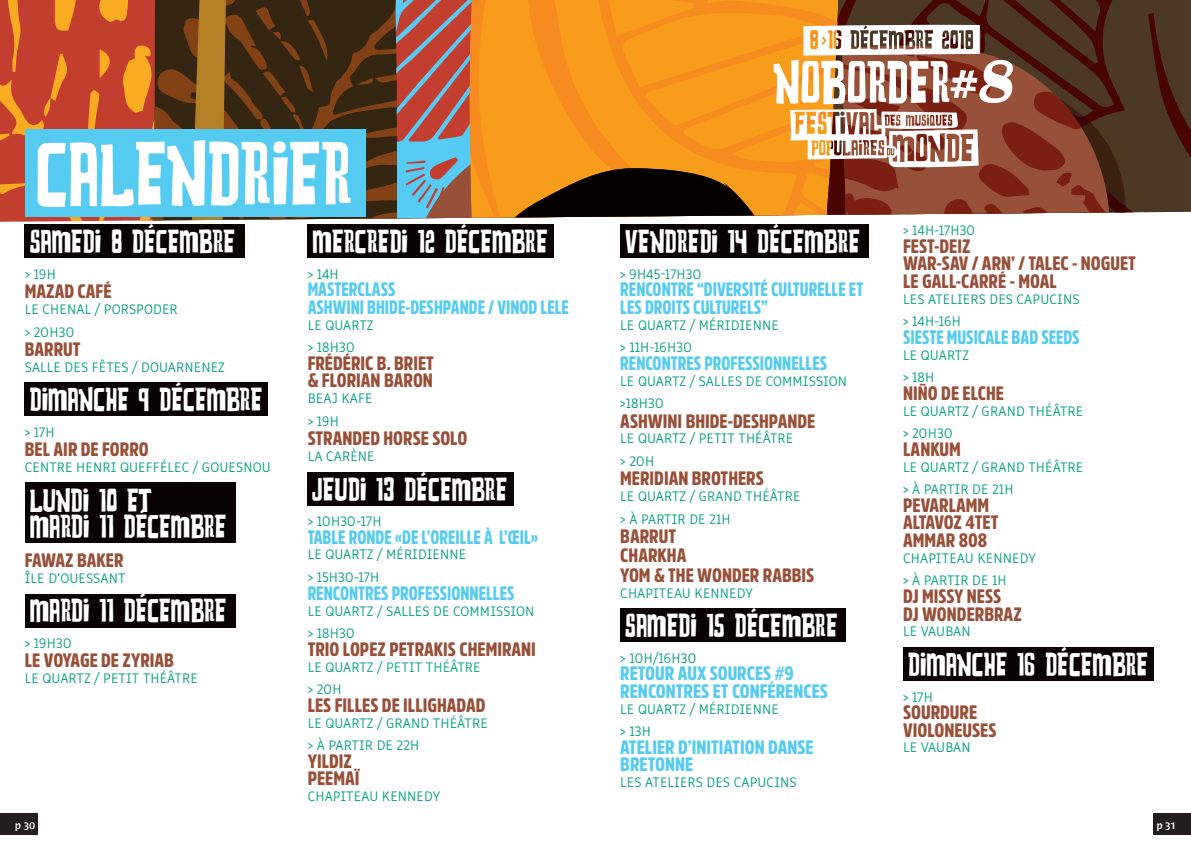
<style>
.page{position:relative;width:1191px;height:844px;background:#fff}
.page>*{position:absolute;margin:0;border:0;box-sizing:border-box;transform-origin:0 0}
.t1{font:81.9px "Changing";color:#fff}
.t2{font:29.75px/26.2px "Changing";color:#fff}
.t3{font:900 19.25px/17.5px "Amsi Pro Cond";color:#985038}
.t4{font:900 19.25px/17.5px "Amsi Pro Cond";color:#55cbf2;scale:.91 1}
.t5{font:900 19.25px/17.5px "Amsi Pro Cond";color:#55cbf2}
.t6{font:300 14px/22.8px "Respublika FY";letter-spacing:.01em;color:#009f85}
.t7{font:600 10.5px "Costa Pro";color:#fff}
</style>
<div class="page">
<div style="left:1109px;top:0;width:82px;height:46px;background:#4b3926"></div>
<svg style="left:1170px;top:46px;width:21px;height:166px;background:#4a2f1f"></svg>
<svg style="left:329px;top:0;width:27px;height:43px"></svg>
<svg style="left:0;top:0;width:329px;height:222px;background:#af4b28"></svg>
<svg style="left:131px;top:43px;width:1039px;height:179px;background:#624122"></svg>
<div style="left:903px;top:647px;width:250px;height:33px;background:#080302"></div>
<div style="left:25px;top:224px;width:220px;height:34px;background:#080302"></div>
<div style="left:25px;top:382px;width:243px;height:34px;background:#080302"></div>
<div style="left:25px;top:482px;width:210px;height:60px;background:#080302"></div>
<div style="left:25px;top:593px;width:210px;height:34px;background:#080302"></div>
<div style="left:308px;top:224px;width:246px;height:34px;background:#080302"></div>
<div style="left:308px;top:471px;width:206px;height:34px;background:#080302"></div>
<div style="left:620px;top:224px;width:248px;height:34px;background:#080302"></div>
<div style="left:620px;top:608px;width:225px;height:34px;background:#080302"></div>
<div style="left:25px;top:129px;width:340px;height:88px;background:#55cbf2"></div>
<svg style="left:356px;top:0;width:753px;height:222px;background:#b37740"></svg>
<div style="left:1153px;top:812px;width:38px;height:21px;background:#231f20"></div>
<div style="left:0;top:812px;width:38px;height:21px;background:#231f20"></div>
<h1 class="t1" style="left:36px;top:126px;width:318px">CALENDRIER</h1>
<h2 class="t2" style="left:30px;top:229px;width:207px">SAMEDI 8 DÉCEMBRE</h2>
<p class="t6" style="left:25px;top:263px;width:33px">&gt; 19H</p>
<h3 class="t3" style="left:25px;top:282px;width:88px">MAZAD CAFÉ</h3>
<p class="t6" style="left:25px;top:298px;width:154px">LE CHENAL / PORSPODER &gt; 20H30</p>
<h3 class="t3" style="left:25px;top:339px;width:57px">BARRUT</h3>
<p class="t6" style="left:25px;top:356px;width:201px">SALLE DES FÊTES / DOUARNENEZ</p>
<h2 class="t2" style="left:30px;top:387px;width:234px">DIMANCHE 9 DÉCEMBRE</h2>
<p class="t6" style="left:25px;top:421px;width:31px">&gt; 17H</p>
<h3 class="t3" style="left:25px;top:440px;width:125px">BEL AIR DE FORRO</h3>
<p class="t6" style="left:25px;top:456px;width:247px">CENTRE HENRI QUEFFÉLEC / GOUESNOU</p>
<h2 class="t2" style="left:30px;top:487px;width:198px">LUNDI 10 ET<br>MARDI 11 DÉCEMBRE</h2>
<h3 class="t3" style="left:25px;top:550px;width:100px">FAWAZ BAKER</h3>
<p class="t6" style="left:25px;top:567px;width:102px">ÎLE D’OUESSANT</p>
<h2 class="t2" style="left:30px;top:598px;width:198px">MARDI 11 DÉCEMBRE</h2>
<p class="t6" style="left:25px;top:632px;width:49px">&gt; 19H30</p>
<h3 class="t3" style="left:25px;top:651px;width:151px">LE VOYAGE DE ZYRIAB</h3>
<p class="t6" style="left:25px;top:667px;width:174px">LE QUARTZ / PETIT THÉÂTRE</p>
<h2 class="t2" style="left:313px;top:229px;width:237px">MERCREDI 12 DÉCEMBRE</h2>
<p class="t6" style="left:308px;top:263px;width:32px">&gt; 14H</p>
<h3 class="t4" style="left:308px;top:280px;width:289px">MASTERCLASS<br>ASHWINI BHIDE-DESHPANDE / VINOD LELE</h3>
<p class="t6" style="left:308px;top:314px;width:67px">LE QUARTZ &gt; 18H30</p>
<h3 class="t3" style="left:308px;top:353px;width:128px">FRÉDÉRIC B. BRIET &amp; FLORIAN BARON</h3>
<p class="t6" style="left:308px;top:387px;width:66px">BEAJ KAFE &gt; 19H</p>
<h3 class="t3" style="left:308px;top:429px;width:161px">STRANDED HORSE SOLO</h3>
<p class="t6" style="left:308px;top:445px;width:68px">LA CARÈNE</p>
<h2 class="t2" style="left:313px;top:476px;width:196px">JEUDI 13 DÉCEMBRE</h2>
<p class="t6" style="left:308px;top:510px;width:75px">&gt; 10H30-17H</p>
<h3 class="t4" style="left:308px;top:527px;width:255px">TABLE RONDE « DE L’OREILLE À L’ŒIL »</h3>
<p class="t6" style="left:308px;top:543px;width:160px">LE QUARTZ / MÉRIDIENNE &gt; 15H30-17H</p>
<h3 class="t4" style="left:308px;top:583px;width:229px">RENCONTRES PROFESSIONNELLES</h3>
<p class="t6" style="left:308px;top:599px;width:228px">LE QUARTZ / SALLES DE COMMISSION &gt; 18H30</p>
<h3 class="t3" style="left:308px;top:639px;width:230px">TRIO LOPEZ PETRAKIS CHEMIRANI</h3>
<p class="t6" style="left:308px;top:655px;width:174px">LE QUARTZ / PETIT THÉÂTRE &gt; 20H</p>
<h3 class="t3" style="left:308px;top:695px;width:179px">LES FILLES DE ILLIGHADAD</h3>
<p class="t6" style="left:308px;top:711px;width:182px">LE QUARTZ / GRAND THÉÂTRE &gt; À PARTIR DE 22H</p>
<h3 class="t3" style="left:308px;top:751px;width:53px">YILDIZ<br>PEEMAÏ</h3>
<p class="t6" style="left:308px;top:785px;width:134px">CHAPITEAU KENNEDY</p>
<h2 class="t2" style="left:625px;top:229px;width:236px">VENDREDI 14 DÉCEMBRE</h2>
<p class="t6" style="left:620px;top:263px;width:83px">&gt; 9H45-17H30</p>
<h3 class="t4" style="left:620px;top:280px;width:269px">RENCONTRE “DIVERSITÉ CULTURELLE ET<br>LES DROITS CULTURELS ”</h3>
<p class="t6" style="left:620px;top:314px;width:160px">LE QUARTZ / MÉRIDIENNE &gt; 11H-16H30</p>
<h3 class="t4" style="left:620px;top:353px;width:229px">RENCONTRES PROFESSIONNELLES</h3>
<p class="t6" style="left:620px;top:370px;width:228px">LE QUARTZ / SALLES DE COMMISSION &gt;18H30</p>
<h3 class="t3" style="left:620px;top:411px;width:196px">ASHWINI BHIDE-DESHPANDE</h3>
<p class="t6" style="left:620px;top:427px;width:174px">LE QUARTZ / PETIT THÉÂTRE &gt; 20H</p>
<h3 class="t3" style="left:620px;top:469px;width:145px">MERIDIAN BROTHERS</h3>
<p class="t6" style="left:620px;top:485px;width:182px">LE QUARTZ / GRAND THÉÂTRE &gt; À PARTIR DE 21H</p>
<h3 class="t3" style="left:620px;top:526px;width:195px;line-height:19.2px">BARRUT<br>CHARKHA<br>YOM &amp; THE WONDER RABBIS</h3>
<p class="t6" style="left:620px;top:581px;width:134px">CHAPITEAU KENNEDY</p>
<h2 class="t2" style="left:625px;top:612px;width:214px">SAMEDI 15 DÉCEMBRE</h2>
<p class="t6" style="left:620px;top:647px;width:78px">&gt; 10H/16H30</p>
<h3 class="t5" style="left:620px;top:664px;width:209px">RETOUR AUX SOURCES #9<br>RENCONTRES ET CONFÉRENCES</h3>
<p class="t6" style="left:620px;top:697px;width:160px">LE QUARTZ / MÉRIDIENNE &gt; 13H</p>
<h3 class="t5" style="left:620px;top:737px;width:195px">ATELIER D’INITIATION DANSE<br>BRETONNE</h3>
<p class="t6" style="left:620px;top:771px;width:178px">LES ATELIERS DES CAPUCINS</p>
<p class="t6" style="left:903px;top:219px;width:74px">&gt; 14H-17H30</p>
<h3 class="t3" style="left:903px;top:236px;width:234px">FEST-DEIZ<br>WAR-SAV / ARN’ / TALEC - NOGUET<br>LE GALL-CARRÉ - MOAL</h3>
<p class="t6" style="left:903px;top:288px;width:178px">LES ATELIERS DES CAPUCINS &gt; 14H-16H</p>
<h3 class="t4" style="left:903px;top:327px;width:195px">SIESTE MUSICALE BAD SEEDS</h3>
<p class="t6" style="left:903px;top:344px;width:67px">LE QUARTZ &gt; 18H</p>
<h3 class="t3" style="left:903px;top:383px;width:102px">NIÑO DE ELCHE</h3>
<p class="t6" style="left:903px;top:400px;width:182px">LE QUARTZ / GRAND THÉÂTRE &gt; 20H30</p>
<h3 class="t3" style="left:903px;top:439px;width:59px">LANKUM</h3>
<p class="t6" style="left:903px;top:456px;width:182px">LE QUARTZ / GRAND THÉÂTRE &gt; À PARTIR DE 21H</p>
<h3 class="t3" style="left:903px;top:495px;width:97px">PEVARLAMM<br>ALTAVOZ 4TET<br>AMMAR 808</h3>
<p class="t6" style="left:903px;top:547px;width:134px">CHAPITEAU KENNEDY &gt; À PARTIR DE 1H</p>
<h3 class="t3" style="left:903px;top:586px;width:120px">DJ MISSY NESS<br>DJ WONDERBRAZ</h3>
<p class="t6" style="left:903px;top:620px;width:69px">LE VAUBAN</p>
<h2 class="t2" style="left:908px;top:651px;width:242px">DIMANCHE 16 DÉCEMBRE</h2>
<p class="t6" style="left:903px;top:685px;width:31px">&gt; 17H</p>
<h3 class="t3" style="left:903px;top:702px;width:95px">SOURDURE<br>VIOLONEUSES</h3>
<p class="t6" style="left:903px;top:736px;width:69px">LE VAUBAN</p>
<p class="t7" style="left:15px;top:817px;width:21px">p 30</p>
<p class="t7" style="left:1156px;top:817px;width:21px">p 31</p>
</div>
